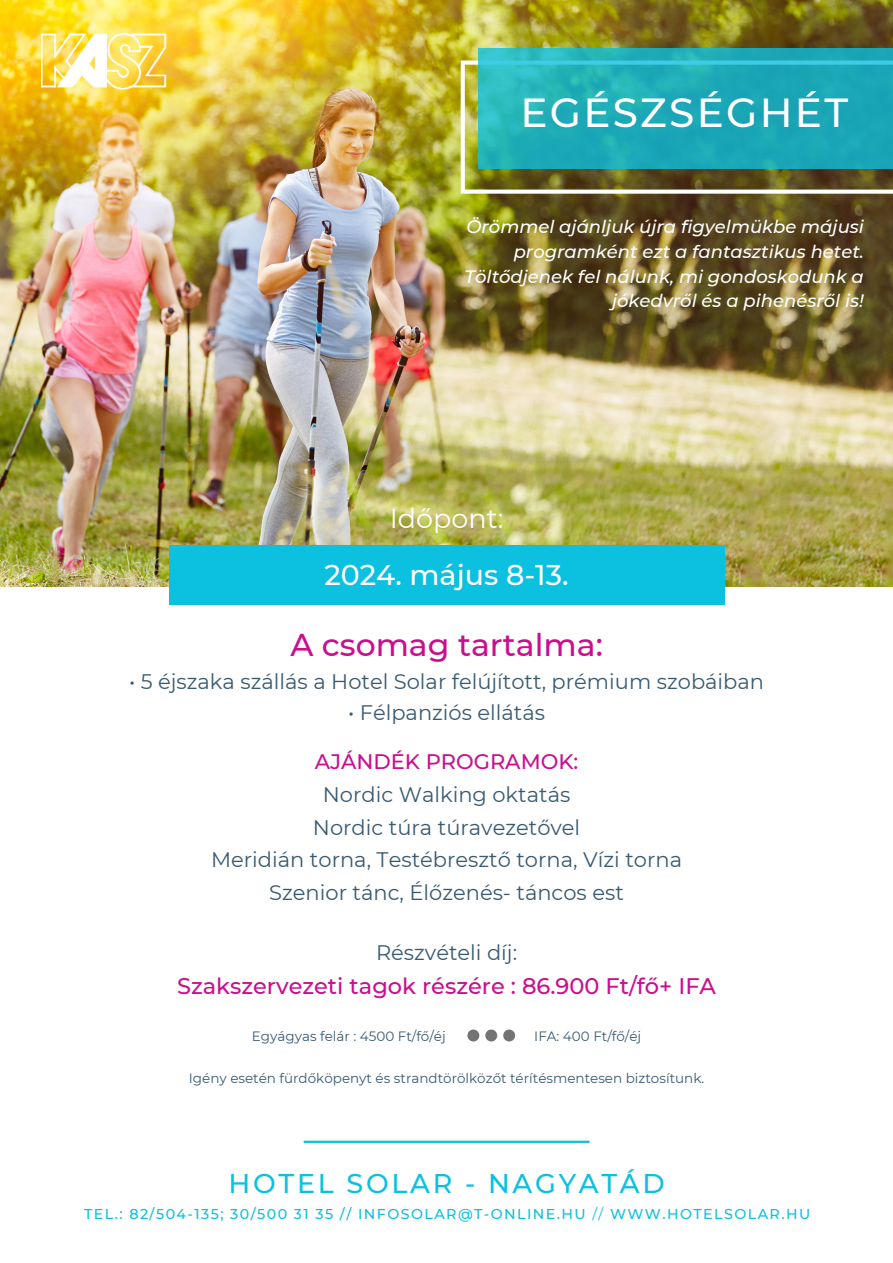
<style>
.page{position:relative;width:893px;height:1263px;background:#fff}
.page>*{position:absolute;margin:0;border:0;box-sizing:border-box;transform-origin:0 0}
.t1{font:500 40.5px "Montserrat";letter-spacing:.055em;color:#fff}
.t2{font:500 31.5px "Montserrat";color:#cc0d8e}
.t3{font:500 28.5px "Montserrat";color:#fff}
.t4{font:500 27px "Montserrat";letter-spacing:.1em;color:#0cc0df}
.t5{font:27px "Montserrat";color:#fff}
.t6{font:500 22.5px "Montserrat";color:#cc0d8e}
.t7{font:21px/32.6px "Montserrat";color:#395a71;text-align:center}
.t8{font:italic 500 18px/24.8px "Montserrat";color:#fff;text-align:right}
.t9{font:500 14.25px "Montserrat";letter-spacing:.1em;color:#0cc0df}
.t10{font:13.5px "Montserrat";color:#395a71}
.s1{font-weight:500;color:#cc0d8e}
.s2{font-weight:400}
</style>
<div class="page">
<img style="left:0;top:0;width:893px;height:586px">
<img style="left:42px;top:32px;width:127px;height:57px">
<svg style="left:461px;top:60px;width:432px;height:134px;background:#857b46"></svg>
<svg style="left:478px;top:48px;width:415px;height:121px;background:#1facb9"></svg>
<div style="left:169px;top:545px;width:555px;height:59px;background:#0cc0df"></div>
<hr style="left:304px;top:1141px;width:285px;height:2px;background:#0cc0df">
<svg style="left:467px;top:1029px;width:48px;height:12px"></svg>
<h4 class="t1" style="left:520px;top:88px;width:329px">EGÉSZSÉGHÉT</h4>
<p class="t8" style="left:464px;top:214px;width:401px">Örömmel ajánljuk újra figyelmükbe májusi programként ezt a fantasztikus hetet.<br>Töltődjenek fel nálunk, mi gondoskodunk a jókedvről és a pihenésről is!</p>
<p class="t5" style="left:390px;top:502px;width:115px">Időpont:</p>
<p class="t3" style="left:324px;top:557px;width:245px">2024. május 8-13.</p>
<p class="t2" style="left:290px;top:625px;width:314px">A csomag tartalma:</p>
<p class="t7" style="left:129px;top:665px;width:636px">• 5 éjszaka szállás a Hotel Solar felújított, prémium szobáiban</p>
<p class="t7" style="left:348px;top:696px;width:199px">• Félpanziós ellátás</p>
<h1 class="t7" style="left:211px;top:745px;width:472px"><span class="s1">AJÁNDÉK PROGRAMOK:<br></span>Nordic Walking oktatás<br>Nordic túra túravezetővel<br>Meridián torna, Testébresztő torna, Vízi torna<br>Szenior tánc, Élőzenés- táncos est</h1>
<h5 class="t7" style="left:376px;top:936px;width:143px">Részvételi díj:</h5>
<h5 class="t6" style="left:177px;top:972px;width:540px">Szakszervezeti tagok részére : 86.900 Ft/fő+ IFA</h5>
<h3 class="t10" style="left:252px;top:1028px;width:195px">Egyágyas felár : 4500 Ft/fő/éj</h3>
<h3 class="t10" style="left:534px;top:1028px;width:109px">IFA: 400 Ft/fő/éj</h3>
<h2 class="t10" style="left:189px;top:1069px;width:517px">Igény esetén fürdőköpenyt és strandtörölközőt térítésmentesen biztosítunk.</h2>
<h4 class="t4" style="left:228px;top:1167px;width:437px">HOTEL SOLAR - NAGYATÁD</h4>
<h4 class="t9" style="left:84px;top:1205px;width:727px">TEL.: 82/504-135; 30/500 31 35 // INFOSOLAR@T-ONLINE.HU <span class="s2">//</span> WWW.HOTELSOLAR.HU</h4>
</div>
